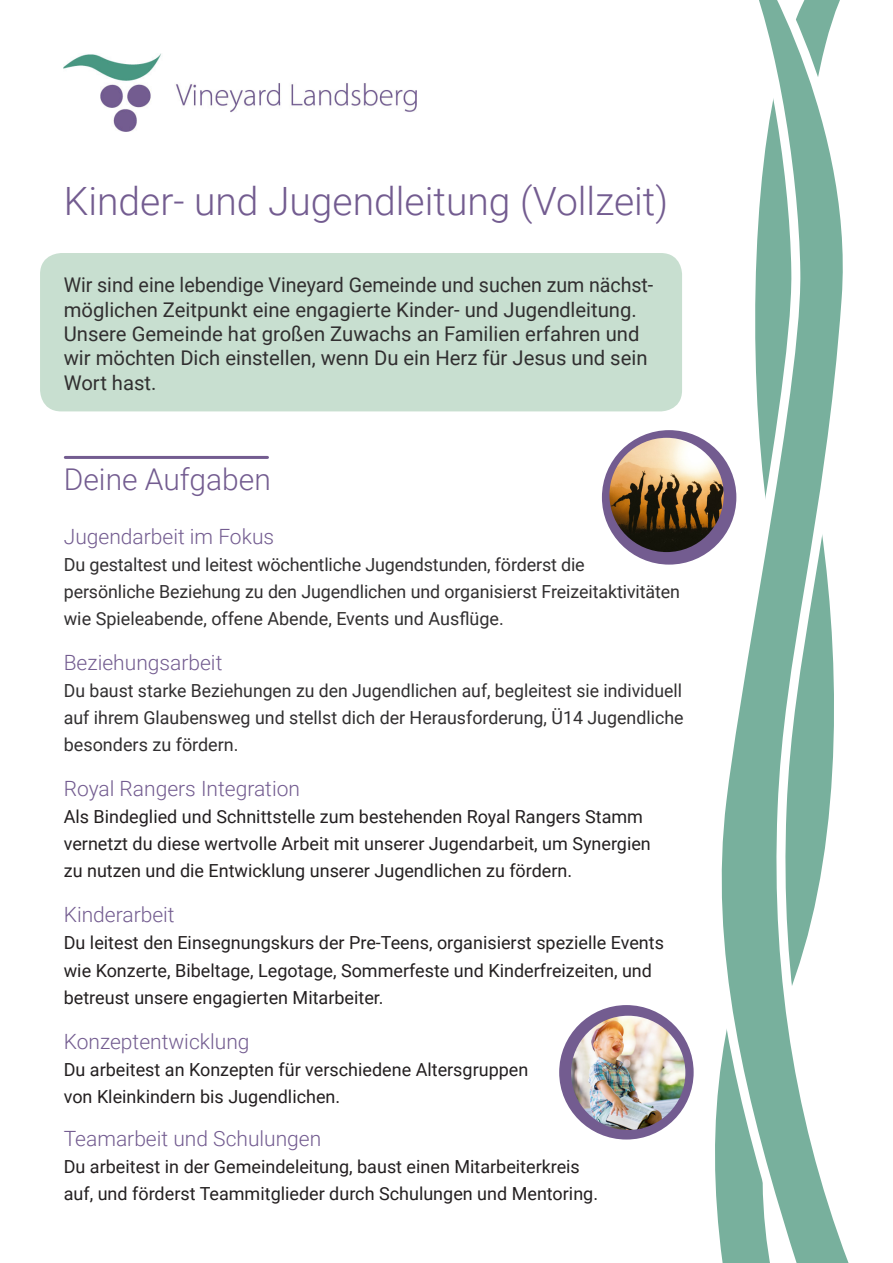
<style>
.page{position:relative;width:893px;height:1263px;background:#fff}
.page>*{position:absolute;margin:0;border:0;box-sizing:border-box;transform-origin:0 0}
.t1{font:300 39px "Roboto";color:#735c90}
.t2{font:300 30px "Roboto";color:#735c90}
.t3{font:300 21px "Roboto";color:#735c90}
.t4{font:20.25px/24.3px "Roboto";color:#312f30}
.t5{font:18px/27px "Roboto";color:#231f20}
.t6{font:18px/27px "Roboto";letter-spacing:-.005em;color:#312f30}
</style>
<div class="page">
<img style="left:64px;top:53px;width:352px;height:79px">
<div style="left:40px;top:253px;width:642px;height:158px;background:#c8dfd0;border-radius:21px"></div>
<hr style="left:65px;top:456px;width:202px;height:3px;background:#735c90">
<div style="left:602px;top:430px;width:134px;height:135px;background:#735c90;border-radius:50%"></div>
<img style="left:609px;top:438px;width:115px;height:114px;border-radius:57px">
<div style="left:559px;top:1005px;width:135px;height:134px;background:#735c90;border-radius:50%"></div>
<img style="left:571px;top:1016px;width:114px;height:114px;border-radius:57px">
<svg style="left:704px;top:0;width:145px;height:1263px"></svg>
<h1 class="t1" style="left:64px;top:174px;width:606px">Kinder- und Jugendleitung (Vollzeit)</h1>
<p class="t4" style="left:64px;top:272px;width:591px">Wir sind eine lebendige Vineyard Gemeinde und suchen zum nächst&shy;möglichen Zeitpunkt eine engagierte Kinder- und Jugendleitung.<br>Unsere Gemeinde hat großen Zuwachs an Familien erfahren und wir möchten Dich einstellen, wenn Du ein Herz für Jesus und sein Wort hast.</p>
<h2 class="t2" style="left:64px;top:459px;width:209px">Deine Aufgaben</h2>
<p class="t3" style="left:64px;top:522px;width:212px">Jugendarbeit im Fokus</p>
<p class="t6" style="left:64px;top:551px;width:618px">Du gestaltest und leitest wöchentliche Jugendstunden, förderst die persönliche Beziehung zu den Jugendlichen und organisierst Freizeitaktivitäten wie Spieleabende, offene Abende, Events und Ausflüge.</p>
<p class="t3" style="left:64px;top:648px;width:160px">Beziehungsarbeit</p>
<p class="t6" style="left:64px;top:677px;width:621px;text-align:justify">Du baust starke Beziehungen zu den Jugendlichen auf, begleitest sie individuell auf ihrem Glaubensweg und stellst dich der Herausforderung, Ü14 Jugendliche besonders zu fördern.</p>
<p class="t3" style="left:64px;top:774px;width:238px">Royal Rangers Integration</p>
<p class="t5" style="left:64px;top:803px;width:589px">Als Bindeglied und Schnittstelle zum bestehenden Royal Rangers Stamm vernetzt du diese wertvolle Arbeit mit unserer Jugendarbeit, um Synergien zu nutzen und die Entwicklung unserer Jugendlichen zu fördern.</p>
<p class="t3" style="left:64px;top:900px;width:112px">Kinderarbeit</p>
<p class="t5" style="left:64px;top:929px;width:602px">Du leitest den Einsegnungskurs der Pre-Teens, organisierst spezielle Events wie Konzerte, Bibeltage, Legotage, Sommerfeste und Kinderfreizeiten, und betreust unsere engagierten Mitarbeiter.</p>
<p class="t3" style="left:64px;top:1026px;width:187px">Konzeptentwicklung</p>
<p class="t5" style="left:64px;top:1055px;width:466px">Du arbeitest an Konzepten für verschiedene Altersgruppen von Kleinkindern bis Jugendlichen.</p>
<p class="t3" style="left:64px;top:1123px;width:259px">Teamarbeit und Schulungen</p>
<p class="t5" style="left:64px;top:1152px;width:536px">Du arbeitest in der Gemeindeleitung, baust einen Mitarbeiterkreis auf, und förderst Teammitglieder durch Schulungen und Mentoring.</p>
</div>
